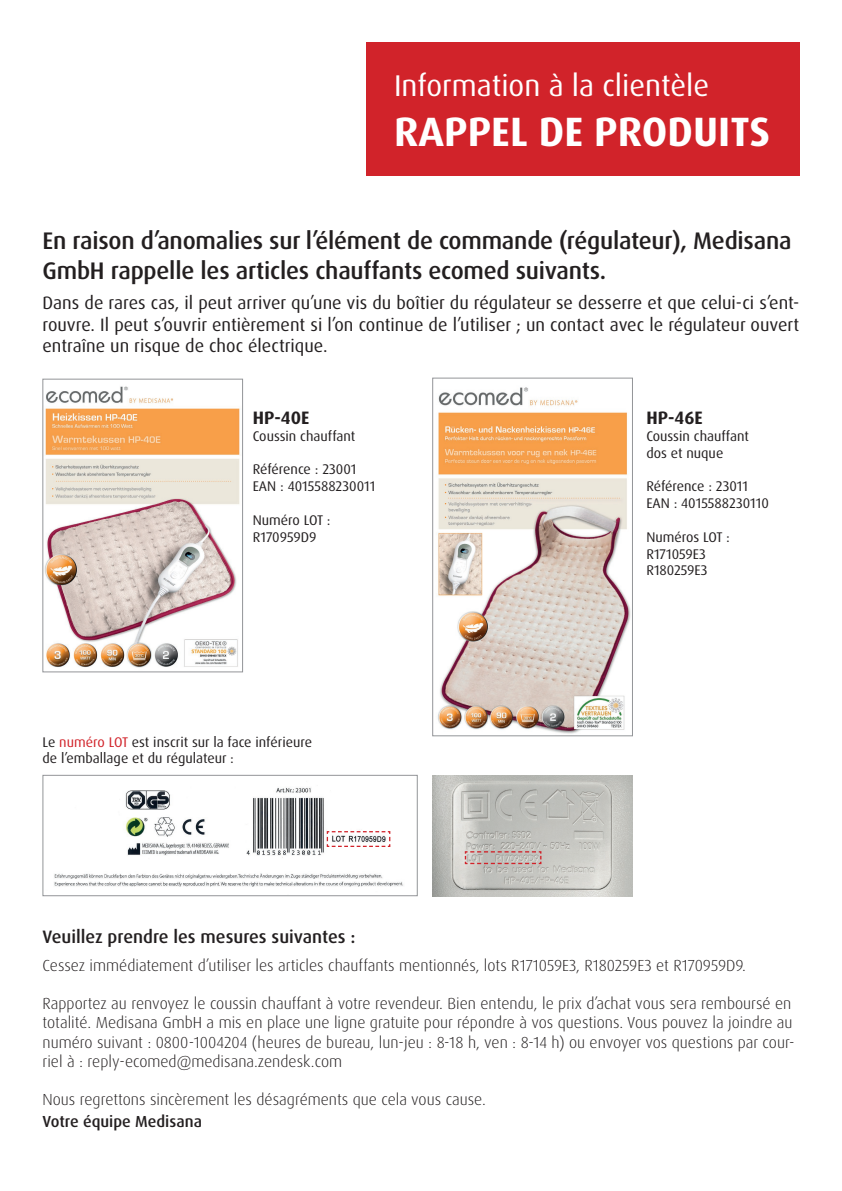
<style>
.page{position:relative;width:842px;height:1191px;background:#fff}
.page>*{position:absolute;margin:0;border:0;box-sizing:border-box;transform-origin:0 0}
.t1{font:700 41px "Dax Pro";color:#fff}
.t2{font:30px "Dax Pro";color:#fff}
.t3{font:500 24px/30px "Dax Pro";letter-spacing:-.01em;color:#231f20}
.t4{font:18px/21.6px "Dax Pro";color:#231f20;text-align:justify}
.t5{font:500 18px "Dax Pro";color:#231f20}
.t6{font:700 18px "Dax Pro";color:#231f20}
.t7{font:300 16px/19.2px "Dax Pro";color:#231f20}
.t8{font:500 16px "Dax Pro";color:#231f20}
.t9{font:14px/16.8px "Dax Pro";color:#231f20}
.s1{color:#d1232a}
</style>
<div class="page">
<img style="left:45px;top:386px;width:195px;height:282px">
<div style="left:43px;top:379px;width:200px;height:293px;border:1px solid #939598"></div>
<img style="left:437px;top:387px;width:194px;height:347px">
<div style="left:432px;top:378px;width:201px;height:358px;border:1px solid #939598"></div>
<div style="left:366px;top:43px;width:433px;height:133px;background:#d1232a"></div>
<img style="left:54px;top:787px;width:349px;height:100px">
<div style="left:43px;top:775px;width:375px;height:121px;border:1px solid #939598"></div>
<svg style="left:326px;top:830px;width:65px;height:17px"></svg>
<img style="left:432px;top:775px;width:201px;height:121px">
<svg style="left:464px;top:850px;width:78px;height:14px"></svg>
<h2 class="t2" style="left:394px;top:67px;width:317px">Information à la clientèle</h2>
<h1 class="t1" style="left:394px;top:105px;width:377px">RAPPEL DE PRODUITS</h1>
<h3 class="t3" style="left:43px;top:226px;width:751px">En raison d’anomalies sur l’élément de commande (régulateur), Medisana<br>GmbH rappelle les articles chauffants ecomed suivants.</h3>
<p class="t4" style="left:43px;top:292px;width:758px">Dans de rares cas, il peut arriver qu’une vis du boîtier du régulateur se desserre et que celui-ci s’ent&shy;rouvre. Il peut s’ouvrir entièrement si l’on continue de l’utiliser ; un contact avec le régulateur ouvert entraîne un risque de choc électrique.</p>
<p class="t6" style="left:253px;top:406px;width:58px">HP-40E</p>
<p class="t9" style="left:253px;top:428px;width:104px">Coussin chauffant</p>
<p class="t9" style="left:253px;top:461px;width:124px">Référence : 23001<br>EAN : 4015588230011</p>
<p class="t9" style="left:253px;top:512px;width:79px">Numéro LOT :<br>R170959D9</p>
<p class="t9" style="left:43px;top:733px;width:271px">Le <span class="s1">numéro LOT</span> est inscrit sur la face inférieure de l’emballage et du régulateur :</p>
<p class="t6" style="left:646px;top:406px;width:58px">HP-46E</p>
<p class="t9" style="left:646px;top:428px;width:104px">Coussin chauffant dos et nuque</p>
<p class="t9" style="left:646px;top:478px;width:124px">Référence : 23011<br>EAN : 4015588230110</p>
<p class="t9" style="left:646px;top:528px;width:85px">Numéros LOT :<br>R171059E3<br>R180259E3</p>
<p class="t5" style="left:43px;top:925px;width:315px">Veuillez prendre les mesures suivantes :</p>
<p class="t7" style="left:43px;top:955px;width:705px">Cessez immédiatement d’utiliser les articles chauffants mentionnés, lots R171059E3, R180259E3 et R170959D9.</p>
<p class="t7" style="left:43px;top:994px;width:753px">Rapportez au renvoyez le coussin chauffant à votre revendeur. Bien entendu, le prix d’achat vous sera remboursé en totalité. Medisana GmbH a mis en place une ligne gratuite pour répondre à vos questions. Vous pouvez la joindre au numéro suivant : 0800-1004204 (heures de bureau, lun-jeu : 8-18 h, ven : 8-14 h) ou envoyer vos questions par cour&shy;riel à : reply-ecomed@medisana.zendesk.com</p>
<p class="t7" style="left:43px;top:1090px;width:445px">Nous regrettons sincèrement les désagréments que cela vous cause.</p>
<p class="t8" style="left:43px;top:1111px;width:161px">Votre équipe Medisana</p>
</div>
